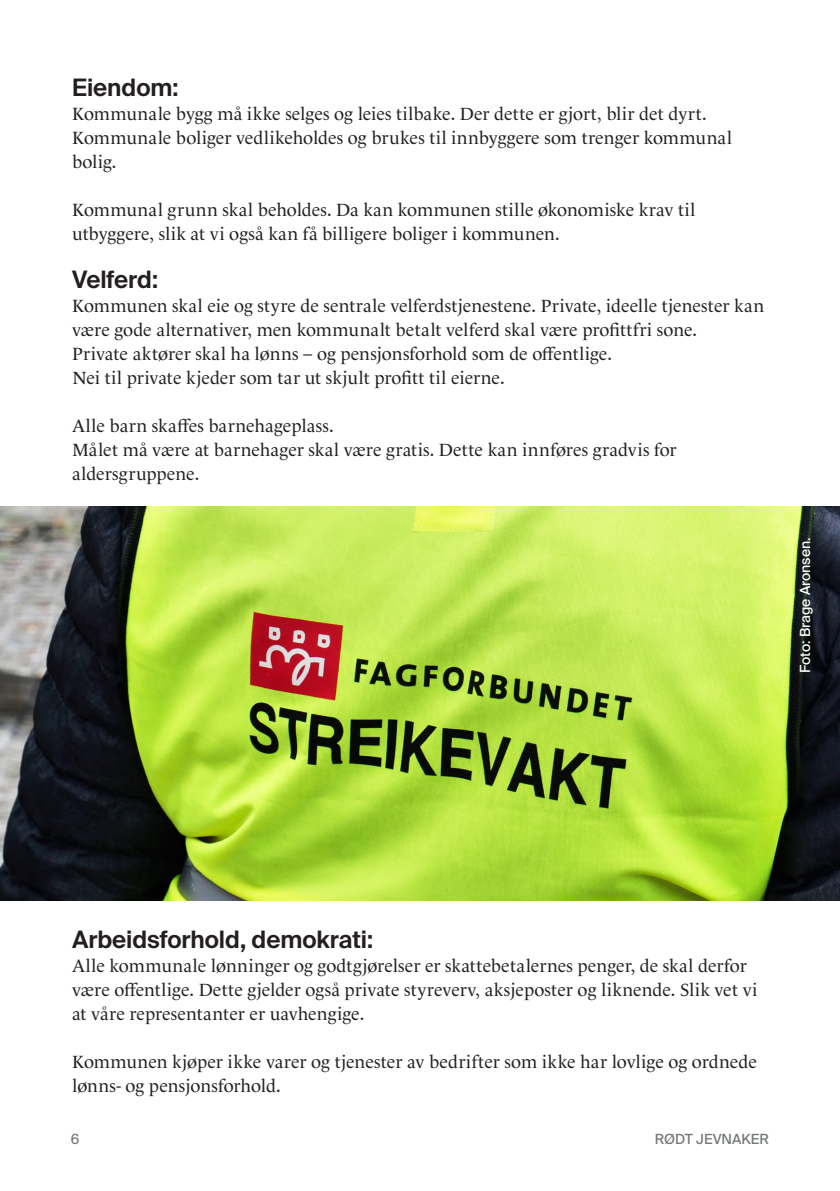
<style>
.page{position:relative;width:840px;height:1191px;background:#fff}
.page>*{position:absolute;margin:0;border:0;box-sizing:border-box;transform-origin:0 0}
.Underoverskrift{font:600 24px "Suisse Intl";letter-spacing:-.005em;color:#231f20}
.Brødtekst{font:18px/24px "Le Monde Livre Std";color:#231f20}
.t1{font:14px "Suisse Intl";color:#fff}
.t2{font:14px "Suisse Intl";color:#757878}
</style>
<div class="page">
<img style="left:0;top:506px;width:839px;height:394px">
<p class="Underoverskrift" style="left:72px;top:74px;width:108px">Eiendom:</p>
<p class="Brødtekst" style="left:72px;top:102px;width:635px">Kommunale bygg må ikke selges og leies tilbake. Der dette er gjort, blir det dyrt.</p>
<p class="Brødtekst" style="left:72px;top:126px;width:661px">Kommunale boliger vedlikeholdes og brukes til innbyggere som trenger kommunal bolig.</p>
<p class="Brødtekst" style="left:72px;top:198px;width:624px">Kommunal grunn skal beholdes. Da kan kommunen stille økonomiske krav til utbyggere, slik at vi også kan få billigere boliger i kommunen.</p>
<p class="Underoverskrift" style="left:72px;top:266px;width:87px">Velferd:</p>
<p class="Brødtekst" style="left:72px;top:294px;width:693px">Kommunen skal eie og styre de sentrale velferdstjenestene. Private, ideelle tjenester kan være gode alternativer, men kommunalt betalt velferd skal være profittfri sone.</p>
<p class="Brødtekst" style="left:72px;top:342px;width:541px">Private aktører skal ha lønns – og pensjonsforhold som de offentlige.</p>
<p class="Brødtekst" style="left:72px;top:366px;width:434px">Nei til private kjeder som tar ut skjult profitt til eierne.</p>
<p class="Brødtekst" style="left:72px;top:414px;width:263px">Alle barn skaffes barnehageplass.</p>
<p class="Brødtekst" style="left:72px;top:438px;width:605px">Målet må være at barnehager skal være gratis. Dette kan innføres gradvis for aldersgruppene.</p>
<p class="t1" style="left:796px;top:673px;width:137px;rotate:-90deg">Foto: Brage Aronsen.</p>
<p class="Underoverskrift" style="left:72px;top:926px;width:302px">Arbeidsforhold, demokrati:</p>
<p class="Brødtekst" style="left:72px;top:954px;width:686px">Alle kommunale lønninger og godtgjørelser er skattebetalernes penger, de skal derfor være offentlige. Dette gjelder også private styreverv, aksjeposter og liknende. Slik vet vi at våre representanter er uavhengige.</p>
<p class="Brødtekst" style="left:72px;top:1050px;width:686px">Kommunen kjøper ikke varer og tjenester av bedrifter som ikke har lovlige og ordnede lønns- og pensjonsforhold.</p>
<p class="t2" style="left:71px;top:1130px;width:10px">6</p>
<p class="t2" style="left:654px;top:1130px;width:116px">RØDT JEVNAKER</p>
</div>
